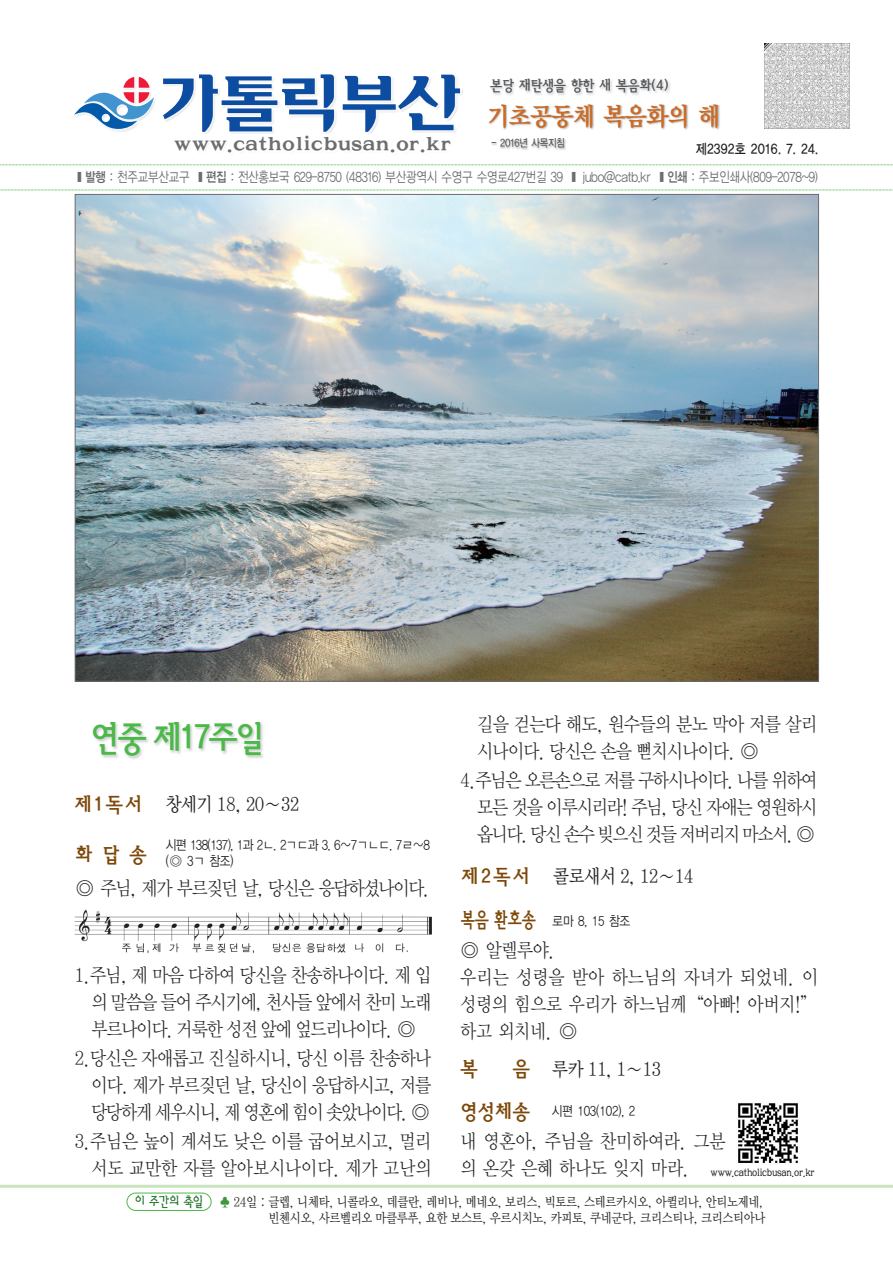
<style>
.page{position:relative;width:893px;height:1263px;background:#fff}
.page>*{position:absolute;margin:0;border:0;box-sizing:border-box;transform-origin:0 0}
.t1{font:700 36px "Korean RMS";letter-spacing:-.12em;color:#4cb848;scale:.86 1}
.t2{font:25.5px "YDIY Mj O350";letter-spacing:-.03em;color:#ca6c28;scale:.92 1}
.t3{font:700 21px "Korean RMS";color:#7d4809;scale:.88 1}
.t4{font:19.5px/27px "YDIY Mj O320";letter-spacing:-.04em;color:#231f20;text-align:justify;scale:.88 1}
.t5{font:19.5px/27px "YDIY Mj O320";letter-spacing:-.02em;color:#231f20}
.t6{font:19.5px/27px "YDIY Mj O320";letter-spacing:-.005em;color:#231f20;text-align:right;scale:.88 1}
.t7{font:19.5px "YDIY Mj O330";letter-spacing:-.02em;color:#231f20;scale:.87 1}
.t8{font:19.5px/27px "YDIY Mj O320";letter-spacing:-.01em;color:#231f20;scale:.88 1}
.t9{font:700 19.5px "Korean MS";color:#6c6d70;scale:1.1 1}
.t10{font:19.5px "YDIY Mj O320";letter-spacing:-.07em;color:#231f20}
.t11{font:700 15px "Korean RMS";letter-spacing:-.1em;color:#57585a;scale:.87 1}
.t12{font:13.5px/15.5px "YDIY Mj O330";letter-spacing:-.03em;color:#231f20;text-align:right;scale:.87 1}
.t13{font:500 13.5px "Korean GD";letter-spacing:-.08em;color:#6c6d70;scale:.35 1}
.t14{font:13.5px/16.2px "YDIYGO320";letter-spacing:-.06em;color:#231f20;scale:.86 1}
.t15{font:700 13.5px "Korean GD";letter-spacing:-.04em;color:#231f20;scale:.87 1}
.t16{font:500 10.5px "Korean MR";letter-spacing:-.03em;color:#231f20;scale:.84 1}
.t17{font:700 10.5px "Korean GD";letter-spacing:-.085em;color:#57585a;scale:.87 1}
.s1{font-family:"YDIYGO340";font-weight:400}
.s2{font-family:"Korean RMS";font-weight:700;font-size:21px;color:#7d4809}
.s3{font-family:"YDI Hsang IIM";color:#196e26}
.s4{color:#3a9a3b}
</style>
<div class="page">
<img style="left:126px;top:1192px;width:86px;height:19px">
<div style="left:127px;top:1193px;width:84px;height:18px;border:1px solid #4cb848;border-radius:9px"></div>
<svg style="left:764px;top:43px;width:86px;height:86px"></svg>
<img style="left:764px;top:44px;width:85px;height:85px">
<img style="left:111px;top:74px;width:351px;height:60px">
<svg style="left:343px;top:75px;width:117px;height:57px"></svg>
<svg style="left:163px;top:74px;width:171px;height:58px"></svg>
<svg style="left:74px;top:77px;width:80px;height:52px"></svg>
<img style="left:489px;top:104px;width:231px;height:46px">
<img style="left:491px;top:80px;width:179px;height:16px">
<img style="left:694px;top:141px;width:26px;height:9px">
<img style="left:738px;top:1103px;width:60px;height:60px">
<svg style="left:0;top:190px;width:893px;height:1px"></svg>
<svg style="left:0;top:165px;width:893px;height:1px"></svg>
<hr style="left:0;top:1185px;width:893px;height:3px;background:#cae4c0">
<img style="left:77px;top:196px;width:740px;height:483px">
<img style="left:94px;top:723px;width:169px;height:36px">
<img style="left:74px;top:909px;width:357px;height:45px">
<p class="t9" style="left:174px;top:135px;width:254px">www.catholicbusan.or.kr</p>
<p class="t11" style="left:490px;top:78px;width:207px">본당 재탄생을 향한 새 복음화(4)</p>
<h2 class="t2" style="left:488px;top:103px;width:254px">기초공동체 복음화의 해</h2>
<p class="t17" style="left:491px;top:137px;width:87px">- 2016년 사목지침</p>
<p class="t15" style="left:695px;top:142px;width:143px">제2392호 2016. 7. 24.</p>
<p class="t13" style="left:77px;top:170px;width:2118px">▒ <span class="s1">발행</span> : 천주교부산교구 ▒ <span class="s1">편집</span> : 전산홍보국 629-8750 (48316) 부산광역시 수영구 수영로427번길 39 ▒ jubo@catb.kr ▒ <span class="s1">인쇄</span> : 주보인쇄사(809-2078~9)</p>
<h1 class="t1" style="left:89px;top:719px;width:207px">연중 제17주일</h1>
<p class="t7" style="left:74px;top:795px;width:261px"><span class="s2">제 1 독 서</span> 창세기 18, 20∼32</p>
<p class="t3" style="left:75px;top:844px;width:84px">화 답 송</p>
<p class="t14" style="left:166px;top:837px;width:309px">시편 138(137), 1과 2ㄴ. 2ㄱㄷ과 3. 6∼7ㄱㄴㄷ. 7ㄹ∼8 (◎ 3ㄱ 참조)</p>
<p class="t10" style="left:75px;top:878px;width:356px">◎ 주님, 제가 부르짖던 날, 당신은 응답하셨나이다.</p>
<p class="t4" style="left:91px;top:961px;width:388px;text-indent:-17px">1.주님, 제 마음 다하여 당신을 찬송하나이다. 제 입 의 말씀을 들어 주시기에, 천사들 앞에서 찬미 노래 부르나이다. 거룩한 성전 앞에 엎드리나이다. ◎</p>
<p class="t4" style="left:91px;top:1044px;width:388px;text-indent:-17px">2.당신은 자애롭고 진실하시니, 당신 이름 찬송하나 이다. 제가 부르짖던 날, 당신이 응답하시고, 저를 당당하게 세우시니, 제 영혼에 힘이 솟았나이다. ◎</p>
<p class="t6" style="left:74px;top:1128px;width:407px">3.주님은 높이 계셔도 낮은 이를 굽어보시고, 멀리 서도 교만한 자를 알아보시나이다. 제가 고난의</p>
<p class="t4" style="left:477px;top:710px;width:388px">길을 걷는다 해도, 원수들의 분노 막아 저를 살리 시나이다. 당신은 손을 뻗치시나이다. ◎</p>
<p class="t4" style="left:477px;top:767px;width:388px;text-indent:-17px">4.주님은 오른손으로 저를 구하시나이다. 나를 위하여 모든 것을 이루시리라! 주님, 당신 자애는 영원하시 옵니다. 당신 손수 빚으신 것들 저버리지 마소서. ◎</p>
<p class="t7" style="left:461px;top:867px;width:269px"><span class="s2">제 2 독 서</span> 콜로새서 2, 12∼14</p>
<p class="t14" style="left:461px;top:913px;width:199px"><span class="s2">복음 환호송</span> 로마 8, 15 참조</p>
<p class="t5" style="left:460px;top:937px;width:359px">◎ 알렐루야.<br>우리는 성령을 받아 하느님의 자녀가 되었네. 이 성령의 힘으로 우리가 하느님께“아빠! 아버지!” 하고 외치네. ◎</p>
<p class="t3" style="left:460px;top:1058px;width:23px">복</p>
<p class="t7" style="left:512px;top:1059px;width:173px"><span class="s2">음</span> 루카 11, 1∼13</p>
<p class="t14" style="left:460px;top:1103px;width:205px"><span class="s2">영성체송</span> 시편 103(102), 2</p>
<p class="t8" style="left:461px;top:1127px;width:302px">내 영혼아, 주님을 찬미하여라. 그분 의 온갖 은혜 하나도 잊지 마라.</p>
<p class="t16" style="left:711px;top:1167px;width:126px">www.catholicbusan.or.kr</p>
<p class="t12" style="left:135px;top:1195px;width:727px"><span class="s3">이 주간의 축일</span> <span class="s4">♣</span> 24일 : 글렙, 니체타, 니콜라오, 데클란, 레비나, 메네오, 보리스, 빅토르, 스테르카시오, 아퀼리나, 안티노제네, 빈첸시오, 사르벨리오 마클루푸, 요한 보스트, 우르시치노, 카피토, 쿠네군다, 크리스티나, 크리스티아나</p>
</div>
